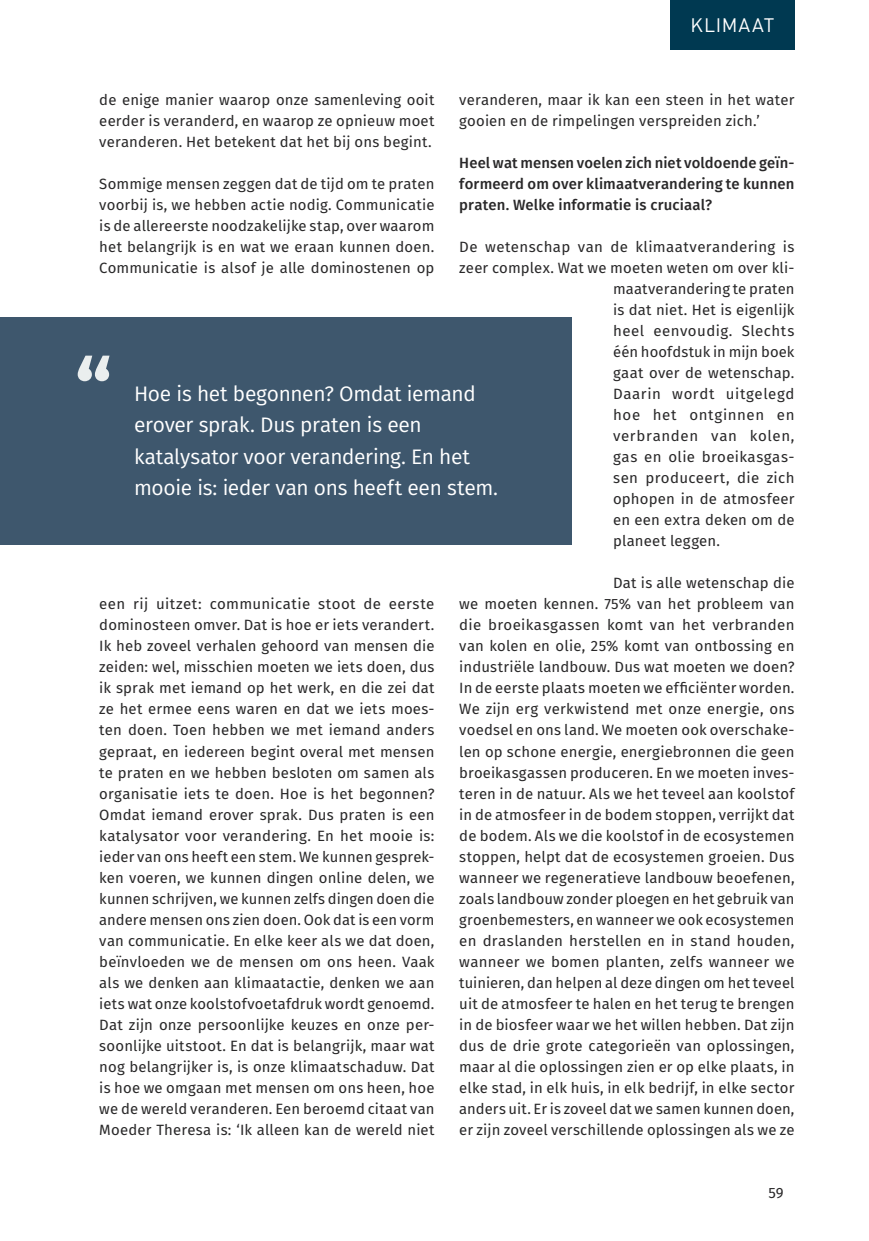
<style>
.page{position:relative;width:869px;height:1241px;background:#fff}
.page>*{position:absolute;margin:0;border:0;box-sizing:border-box;transform-origin:0 0}
.t1{font:700 84px "Fira Sans";color:#eaeeee}
.t2{font:21px/31.5px "Fira Sans";letter-spacing:-.015em;color:#fff}
.t3{font:19.25px "DIN Pro";letter-spacing:.05em;color:#fff}
.t4{font:14.88px/21px "Fira Sans";letter-spacing:.015em;color:#292829;text-align:justify}
.t5{font:500 14.88px/21px "Fira Sans";letter-spacing:.01em;color:#292829;text-align:justify}
.t6{font:14.88px "Fira Sans";letter-spacing:.04em;color:#292829}
</style>
<div class="page">
<div style="left:670px;top:0;width:124px;height:50px;background:#003951"></div>
<div style="left:0;top:317px;width:570px;height:228px;background:#3e576d"></div>
<p class="t3" style="left:690px;top:10px;width:85px">KLIMAAT</p>
<p class="t4" style="left:99px;top:89px;width:336px">de enige manier waarop onze samenleving ooit eerder is veranderd, en waarop ze opnieuw moet veranderen. Het betekent dat het bij ons begint.</p>
<p class="t4" style="left:99px;top:173px;width:336px">Sommige mensen zeggen dat de tijd om te praten voorbij is, we hebben actie nodig. Communicatie is de allereerste noodzakelijke stap, over waarom het belangrijk is en wat we eraan kunnen doen.<br>Communicatie is alsof je alle dominostenen op</p>
<p class="t4" style="left:459px;top:89px;width:336px">veranderen, maar ik kan een steen in het water gooien en de rimpelingen verspreiden zich.’</p>
<p class="t5" style="left:459px;top:152px;width:336px">Heel wat mensen voelen zich niet voldoende geïn&shy;formeerd om over klimaatverandering te kunnen praten. Welke informatie is cruciaal?</p>
<p class="t4" style="left:459px;top:236px;width:336px">De wetenschap van de klimaatverandering is</p>
<p class="t4" style="left:459px;top:257px;width:336px">zeer complex. Wat we moeten weten om over kli-</p>
<p class="t4" style="left:612px;top:278px;width:183px">maatverandering te praten</p>
<p class="t4" style="left:612px;top:299px;width:183px">is dat niet. Het is eigenlijk</p>
<p class="t4" style="left:612px;top:320px;width:183px">heel eenvoudig. Slechts</p>
<p class="t4" style="left:612px;top:341px;width:183px">één hoofdstuk in mijn boek</p>
<p class="t4" style="left:612px;top:362px;width:183px">gaat over de wetenschap.</p>
<p class="t6" style="left:612px;top:383px;width:183px">Daarin wordt uitgelegd</p>
<p class="t6" style="left:612px;top:404px;width:183px">hoe het ontginnen en</p>
<p class="t6" style="left:612px;top:425px;width:183px">verbranden van kolen,</p>
<p class="t4" style="left:612px;top:446px;width:183px">gas en olie broeikasgas-</p>
<p class="t4" style="left:612px;top:467px;width:183px">sen produceert, die zich</p>
<p class="t4" style="left:612px;top:488px;width:183px">ophopen in de atmosfeer</p>
<p class="t4" style="left:612px;top:509px;width:183px">en een extra deken om de</p>
<p class="t4" style="left:612px;top:530px;width:108px">planeet leggen.</p>
<p class="t4" style="left:459px;top:572px;width:336px;text-indent:154px">Dat is alle wetenschap die we moeten kennen. 75% van het probleem van die broeikasgassen komt van het verbranden van kolen en olie, 25% komt van ontbossing en industriële landbouw. Dus wat moeten we doen?<br>In de eerste plaats moeten we efficiënter worden.<br>We zijn erg verkwistend met onze energie, ons voedsel en ons land. We moeten ook overschake&shy;len op schone energie, energiebronnen die geen broeikasgassen produceren. En we moeten inves&shy;teren in de natuur. Als we het teveel aan koolstof in de atmosfeer in de bodem stoppen, verrijkt dat de bodem. Als we die koolstof in de ecosystemen stoppen, helpt dat de ecosystemen groeien. Dus wanneer we regeneratieve landbouw beoefenen, zoals landbouw zonder ploegen en het gebruik van groenbemesters, en wanneer we ook ecosystemen en draslanden herstellen en in stand houden, wanneer we bomen planten, zelfs wanneer we tuinieren, dan helpen al deze dingen om het teveel uit de atmosfeer te halen en het terug te brengen in de biosfeer waar we het willen hebben. Dat zijn dus de drie grote categorieën van oplossingen, maar al die oplossingen zien er op elke plaats, in elke stad, in elk huis, in elk bedrijf, in elke sector anders uit. Er is zoveel dat we samen kunnen doen, er zijn zoveel verschillende oplossingen als we ze</p>
<h1 class="t1" style="left:74px;top:320px;width:39px">“</h1>
<h2 class="t2" style="left:134px;top:377px;width:365px">Hoe is het begonnen? Omdat iemand erover sprak. Dus praten is een katalysator voor verandering. En het mooie is: ieder van ons heeft een stem.</h2>
<p class="t4" style="left:99px;top:593px;width:336px">een rij uitzet: communicatie stoot de eerste dominosteen omver. Dat is hoe er iets verandert.<br>Ik heb zoveel verhalen gehoord van mensen die zeiden: wel, misschien moeten we iets doen, dus ik sprak met iemand op het werk, en die zei dat ze het ermee eens waren en dat we iets moes&shy;ten doen. Toen hebben we met iemand anders gepraat, en iedereen begint overal met mensen te praten en we hebben besloten om samen als organisatie iets te doen. Hoe is het begonnen?<br>Omdat iemand erover sprak. Dus praten is een katalysator voor verandering. En het mooie is: ieder van ons heeft een stem. We kunnen gesprek&shy;ken voeren, we kunnen dingen online delen, we kunnen schrijven, we kunnen zelfs dingen doen die andere mensen ons zien doen. Ook dat is een vorm van communicatie. En elke keer als we dat doen, beïnvloeden we de mensen om ons heen. Vaak als we denken aan klimaatactie, denken we aan iets wat onze koolstofvoetafdruk wordt genoemd.<br>Dat zijn onze persoonlijke keuzes en onze per&shy;soonlijke uitstoot. En dat is belangrijk, maar wat nog belangrijker is, is onze klimaatschaduw. Dat is hoe we omgaan met mensen om ons heen, hoe we de wereld veranderen. Een beroemd citaat van Moeder Theresa is: ‘Ik alleen kan de wereld niet</p>
<p class="t4" style="left:768px;top:1181px;width:17px">59</p>
</div>
